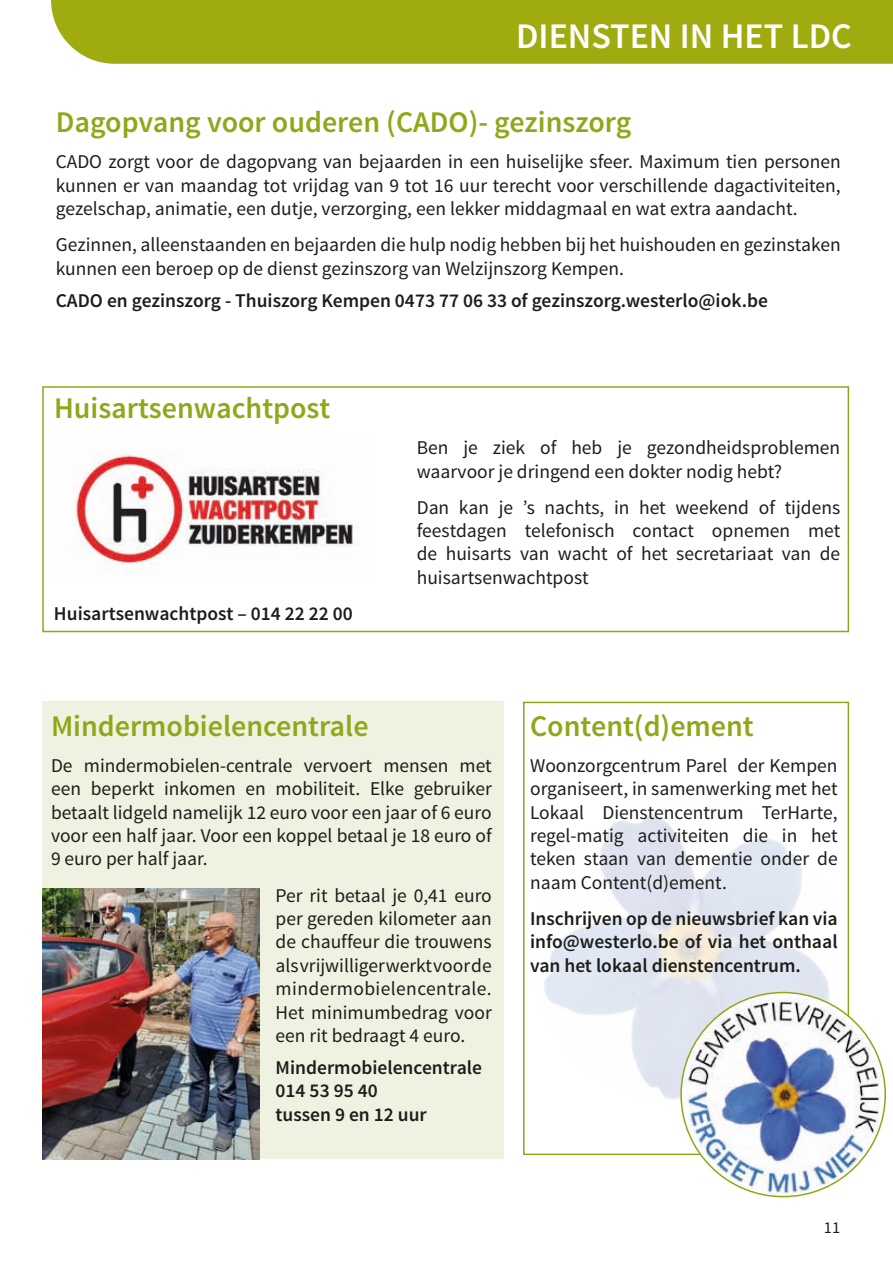
<style>
.page{position:relative;width:893px;height:1263px;background:#fff}
.page>*{position:absolute;margin:0;border:0;box-sizing:border-box;transform-origin:0 0}
.t1{font:600 36px "Source Sans Pro";color:#fff}
.t2{font:600 30px "Source Sans Pro";color:#91a619}
.t3{font:19.5px/23.4px "Source Sans Pro";color:#1d1d1b;text-align:justify}
.t4{font:600 19.5px/23.4px "Source Sans Pro";color:#1d1d1b}
.t5{font:16.5px "Source Sans Pro";color:#1d1d1b}
</style>
<div class="page">
<img style="left:532px;top:797px;width:308px;height:309px;border-radius:154px">
<div style="left:42px;top:386px;width:807px;height:246px;border:2px solid #91a619"></div>
<div style="left:523px;top:702px;width:326px;height:453px;border:2px solid #91a619"></div>
<div style="left:42px;top:702px;width:462px;height:457px;background:#eff2e0"></div>
<div style="left:51px;top:0;width:842px;height:64px;background:#a0ab10"></div>
<img style="left:73px;top:451px;width:286px;height:120px">
<img style="left:42px;top:888px;width:218px;height:271px">
<img style="left:681px;top:992px;width:204px;height:204px;border-radius:102px">
<h1 class="t1" style="left:516px;top:14px;width:337px">DIENSTEN IN HET LDC</h1>
<h2 class="t2" style="left:56px;top:103px;width:577px">Dagopvang voor ouderen (CADO)- gezinszorg</h2>
<p class="t3" style="left:56px;top:151px;width:786px">CADO zorgt voor de dagopvang van bejaarden in een huiselijke sfeer. Maximum tien personen kunnen er van maandag tot vrijdag van 9 tot 16 uur terecht voor verschillende dagactiviteiten, gezelschap, animatie, een dutje, verzorging, een lekker middagmaal en wat extra aandacht.</p>
<p class="t3" style="left:56px;top:234px;width:786px">Gezinnen, alleenstaanden en bejaarden die hulp nodig hebben bij het huishouden en gezinstaken kunnen een beroep op de dienst gezinszorg van Welzijnszorg Kempen.</p>
<p class="t4" style="left:56px;top:289px;width:714px">CADO en gezinszorg - Thuiszorg Kempen 0473 77 06 33 of gezinszorg.westerlo@iok.be</p>
<h2 class="t2" style="left:54px;top:389px;width:278px">Huisartsenwachtpost</h2>
<p class="t4" style="left:54px;top:602px;width:300px">Huisartsenwachtpost – 014 22 22 00</p>
<p class="t3" style="left:417px;top:436px;width:425px">Ben je ziek of heb je gezondheidsproblemen waarvoor je dringend een dokter nodig hebt?</p>
<p class="t3" style="left:417px;top:496px;width:425px">Dan kan je ’s nachts, in het weekend of tijdens feestdagen telefonisch contact opnemen met de huisarts van wacht of het secretariaat van de huisartsenwachtpost</p>
<h2 class="t2" style="left:51px;top:707px;width:319px">Mindermobielencentrale</h2>
<p class="t3" style="left:51px;top:754px;width:442px">De mindermobielen-centrale vervoert mensen met een beperkt inkomen en mobiliteit. Elke gebruiker betaalt lidgeld namelijk 12 euro voor een jaar of 6 euro voor een half jaar. Voor een koppel betaal je 18 euro of 9 euro per half jaar.</p>
<p class="t3" style="left:276px;top:884px;width:218px">Per rit betaal je 0,41 euro per gereden kilometer aan de chauffeur die trouwens als vrijwilliger werkt voor de mindermobielencentrale.<br>Het minimumbedrag voor een rit bedraagt 4 euro.</p>
<p class="t4" style="left:276px;top:1056px;width:208px">Mindermobielencentrale<br>014 53 95 40<br>tussen 9 en 12 uur</p>
<h2 class="t2" style="left:530px;top:707px;width:225px">Content(d)ement</h2>
<p class="t3" style="left:530px;top:754px;width:309px">Woonzorgcentrum Parel der Kempen organiseert, in samenwerking met het Lokaal Dienstencentrum TerHarte, regel-matig activiteiten die in het teken staan van dementie onder de naam Content(d)ement.</p>
<p class="t4" style="left:530px;top:907px;width:309px;text-align:justify">Inschrijven op de nieuwsbrief kan via info@westerlo.be of via het onthaal van het lokaal dienstencentrum.</p>
<p class="t5" style="left:824px;top:1217px;width:18px">11</p>
</div>
